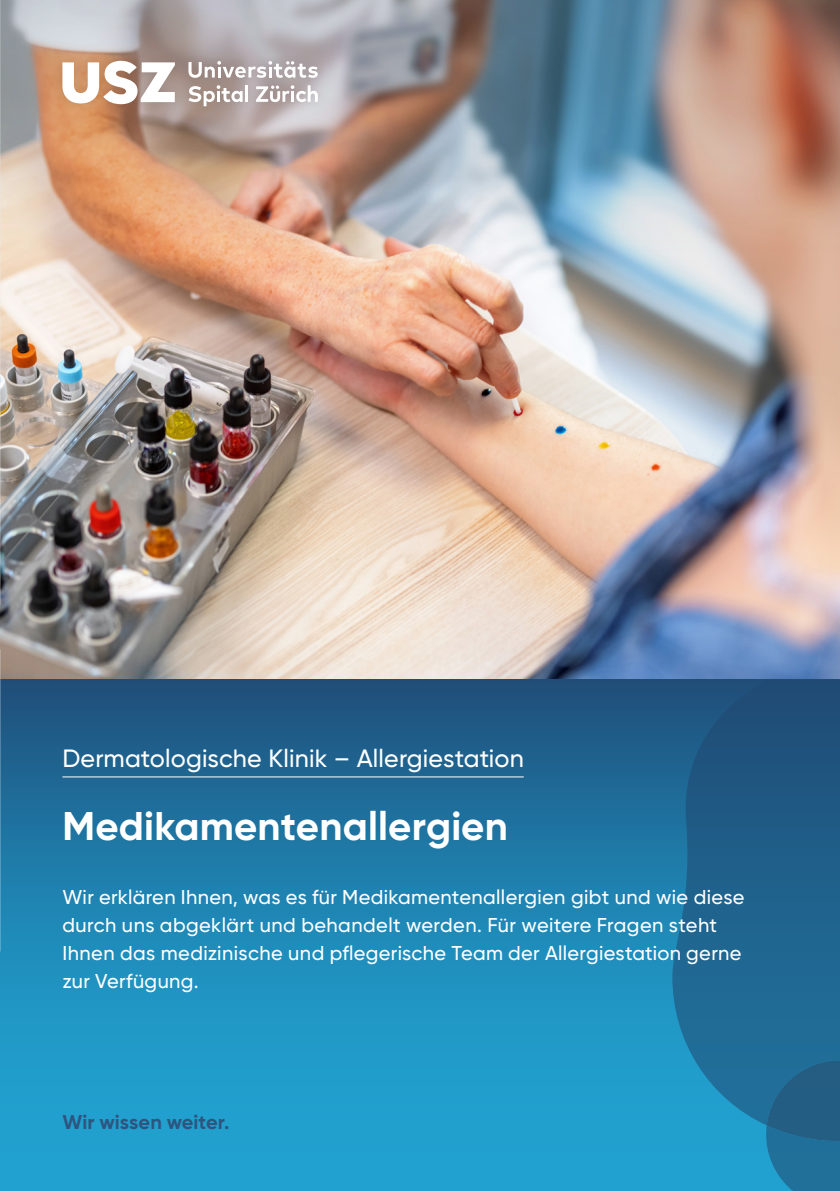
<style>
.page{position:relative;width:840px;height:1191px;background:#fff}
.page>*{position:absolute;margin:0;border:0;box-sizing:border-box;transform-origin:0 0}
.t1{font:700 40px "USZ Gilroy";letter-spacing:.005em;color:#fff}
.t2{font:500 25px "USZ Gilroy";letter-spacing:.005em;color:#fff}
.t3{font:500 20px/28px "USZ Gilroy";letter-spacing:.015em;color:#fff}
.t4{font:700 20px "USZ Gilroy";color:#2e557f}
.t5{font:700 12.2px "USZ Gilroy";letter-spacing:.02em;color:#fff}
</style>
<div class="page">
<img style="left:0;top:255px;width:839px;height:425px">
<div style="left:0;top:680px;width:839px;height:511px;background:linear-gradient(to bottom,#1f5884,#21b0df)"></div>
<svg style="left:672px;top:680px;width:167px;height:445px;background:#1f638e"></svg>
<svg style="left:765px;top:1060px;width:74px;height:131px;background:#216a92"></svg>
<img style="left:0;top:0;width:839px;height:255px">
<div style="left:50px;top:49px;width:279px;height:68px;background:#000;opacity:.12"></div>
<svg style="left:62px;top:61px;width:113px;height:43px"></svg>
<svg style="left:188px;top:85px;width:54px;height:21px"></svg>
<svg style="left:256px;top:85px;width:61px;height:17px"></svg>
<hr style="left:245px;top:85px;width:3px;height:17px;background:#fff">
<svg style="left:188px;top:61px;width:129px;height:17px"></svg>
<hr style="left:62px;top:776px;width:461px;height:1px;background:#fff">
<svg style="left:0;top:649px;width:1px;height:302px"></svg>
<p class="t2" style="left:62px;top:743px;width:462px">Dermatologische Klinik – Allergiestation</p>
<h1 class="t1" style="left:62px;top:801px;width:446px">Medikamentenallergien</h1>
<p class="t5" style="left:165px;top:762px;width:62px">Ausfahrt 6</p>
<p class="t3" style="left:62px;top:882px;width:683px">Wir erklären Ihnen, was es für Medikamentenallergien gibt und wie diese durch uns abgeklärt und behandelt werden. Für weitere Fragen steht Ihnen das medizinische und pflegerische Team der Allergiestation gerne zur Verfügung.</p>
<p class="t4" style="left:62px;top:1109px;width:168px">Wir wissen weiter.</p>
</div>
